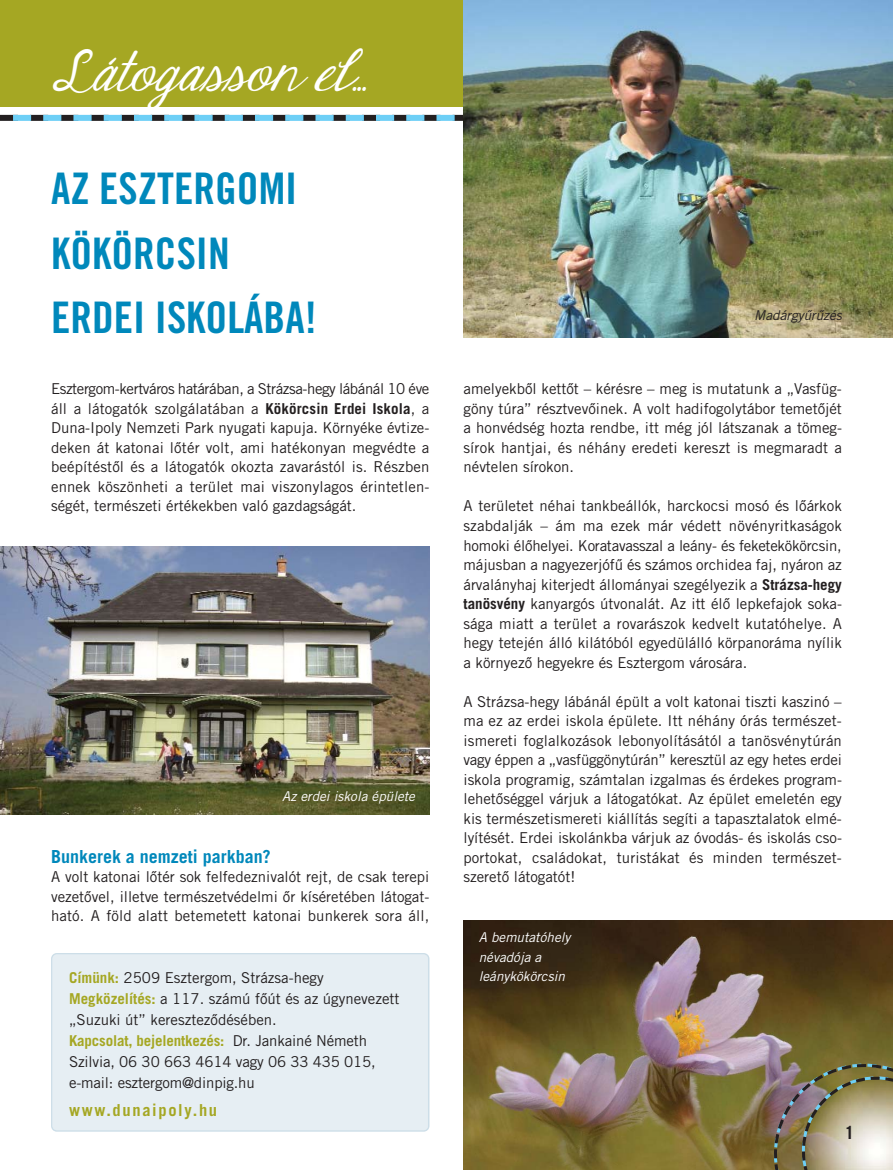
<style>
.page{position:relative;width:893px;height:1170px;background:#fff}
.page>*{position:absolute;margin:0;border:0;box-sizing:border-box;transform-origin:0 0}
.t1{font:italic 46.5px "Janda Elegant Handwriting";color:#fff}
.t2{font:700 43.5px/64.5px "Trade Gothic M Con";color:#08b}
.t3{font:700 18px "Trade Gothic M";color:#08b}
.t4{font:700 18px "Trade Gothic M";color:#231f20}
.t5{font:700 16.5px "Trade Gothic M";letter-spacing:.1em;color:#a5a723}
.t6{font:15px/19.5px "Trade Gothic M";color:#231f20;text-align:justify}
.t7{font:italic 13.5px/19.5px "Trade Gothic M";color:#fff}
.t8{font:italic 13.5px "Trade Gothic M";color:#231f20}
.s1{font-weight:700}
.s2{font-weight:700;color:#a5a723}
</style>
<div class="page">
<img style="left:463px;top:920px;width:430px;height:249px">
<div style="left:0;top:0;width:893px;height:106px;background:#a5a723"></div>
<svg style="left:770px;top:1059px;width:123px;height:110px;background:#9c9279"></svg>
<div style="left:0;top:115px;width:18px;height:6px;background:#231f20"></div>
<svg style="left:31px;top:115px;width:432px;height:6px;background:#51889f"></svg>
<div style="left:13px;top:115px;width:18px;height:6px;background:#6dcff6"></div>
<img style="left:0;top:547px;width:429px;height:267px">
<img style="left:463px;top:0;width:430px;height:337px">
<div style="left:51px;top:953px;width:378px;height:178px;background:#e6eef3"></div>
<h1 class="t1" style="left:51px;top:48px;width:316px">Látogasson el...</h1>
<h2 class="t2" style="left:51px;top:160px;width:267px">AZ ESZTERGOMI<br>KÖKÖRCSIN<br>ERDEI ISKOLÁBA!</h2>
<p class="t6" style="left:51px;top:380px;width:380px">Esztergom-kertváros határában, a Strázsa-hegy lábánál 10 éve áll a látogatók szolgálatában a <span class="s1">Kökörcsin Erdei Iskola</span>, a Duna-Ipoly Nemzeti Park nyugati kapuja. Környéke évtize&shy;deken át katonai lőtér volt, ami hatékonyan megvédte a beépítéstől és a látogatók okozta zavarástól is. Részben ennek köszönheti a terület mai viszonylagos érintetlen&shy;ségét, természeti értékekben való gazdagságát.</p>
<p class="t7" style="left:282px;top:787px;width:137px">Az erdei iskola épülete</p>
<p class="t3" style="left:51px;top:849px;width:221px">Bunkerek a nemzeti parkban?</p>
<p class="t6" style="left:51px;top:868px;width:380px">A volt katonai lőtér sok felfedeznivalót rejt, de csak terepi vezetővel, illetve természetvédelmi őr kíséretében látogat&shy;ható. A föld alatt betemetett katonai bunkerek sora áll,</p>
<p class="t6" style="left:69px;top:967px;width:332px;line-height:21px;text-align:left"><span class="s2">Címünk:</span> 2509 Esztergom, Strázsa-hegy <span class="s2">Megközelítés:</span> a 117. számú főút és az úgynevezett „Suzuki út” kereszteződésében.<br><span class="s2">Kapcsolat, bejelentkezés:</span> Dr. Jankainé Németh Szilvia, 06 30 663 4614 vagy 06 33 435 015, e-mail: esztergom@dinpig.hu</p>
<p class="t5" style="left:69px;top:1104px;width:150px">www.dunaipoly.hu</p>
<p class="t8" style="left:754px;top:310px;width:92px">Madárgyűrűzés</p>
<p class="t6" style="left:463px;top:380px;width:380px">amelyekből kettőt – kérésre – meg is mutatunk a „Vasfüg&shy;göny túra” résztvevőinek. A volt hadifogolytábor temetőjét a honvédség hozta rendbe, itt még jól látszanak a tömeg&shy;sírok hantjai, és néhány eredeti kereszt is megmaradt a névtelen sírokon.</p>
<p class="t6" style="left:463px;top:497px;width:380px">A területet néhai tankbeállók, harckocsi mosó és lőárkok szabdalják – ám ma ezek már védett növényritkaságok homoki élőhelyei. Koratavasszal a leány- és feketekökörcsin, májusban a nagyezerjófű és számos orchidea faj, nyáron az árvalányhaj kiterjedt állományai szegélyezik a <span class="s1">Strázsa-hegy tanösvény</span> kanyargós útvonalát. Az itt élő lepkefajok soka&shy;sága miatt a terület a rovarászok kedvelt kutatóhelye. A hegy tetején álló kilátóból egyedülálló körpanoráma nyílik a környező hegyekre és Esztergom városára.</p>
<p class="t6" style="left:463px;top:692px;width:380px">A Strázsa-hegy lábánál épült a volt katonai tiszti kaszinó – ma ez az erdei iskola épülete. Itt néhány órás természet&shy;ismereti foglalkozások lebonyolításától a tanösvénytúrán vagy éppen a „vasfüggönytúrán” keresztül az egy hetes erdei iskola programig, számtalan izgalmas és érdekes program&shy;lehetőséggel várjuk a látogatókat. Az épület emeletén egy kis természetismereti kiállítás segíti a tapasztalatok elmé&shy;lyítését. Erdei iskolánkba várjuk az óvodás- és iskolás cso&shy;portokat, családokat, turistákat és minden természet&shy;szerető látogatót!</p>
<p class="t7" style="left:479px;top:928px;width:96px">A bemutatóhely névadója a leánykökörcsin</p>
<p class="t4" style="left:844px;top:1125px;width:12px">1</p>
</div>
